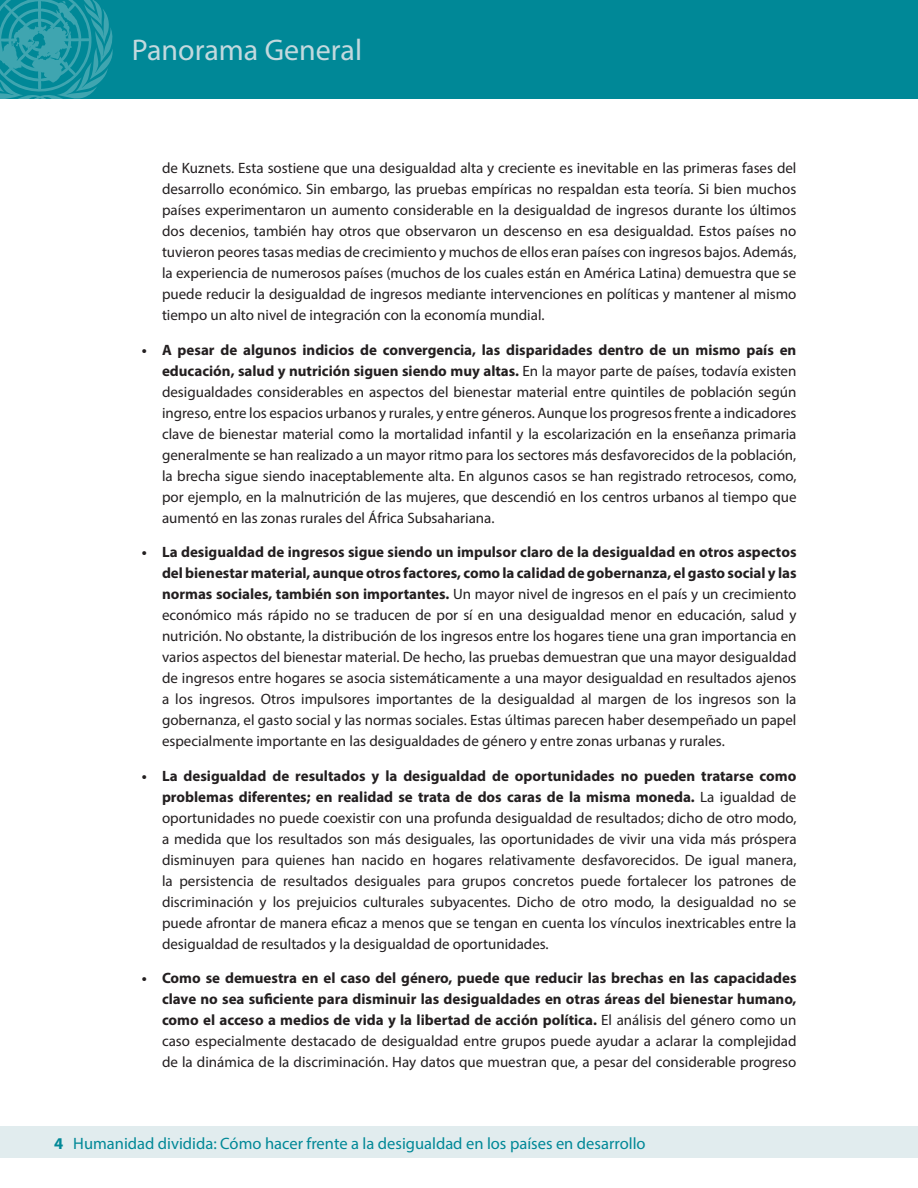
<style>
.page{position:relative;width:918px;height:1188px;background:#fff}
.page>*{position:absolute;margin:0;border:0;box-sizing:border-box;transform-origin:0 0}
.t1{font:30px "Myriad Pro";color:#c3d9de}
.t2{font:16.5px "Myriad Pro";color:#008897}
.t3{font:15px/21px "Myriad Pro";color:#231f20;text-align:justify}
.t4{font:700 15px/21px "Myriad Pro";color:#231f20;text-align:justify}
.s1{font-weight:700}
.s2{font-weight:400}
</style>
<div class="page">
<div style="left:0;top:1126px;width:918px;height:32px;background:#e1ecee"></div>
<div style="left:0;top:0;width:918px;height:99px;background:#008897"></div>
<svg style="left:0;top:0;width:113px;height:99px"></svg>
<h1 class="t1" style="left:132px;top:31px;width:232px">Panorama General</h1>
<p class="t3" style="left:162px;top:157px;width:636px">de Kuznets. Esta sostiene que una desigualdad alta y creciente es inevitable en las primeras fases del desarrollo económico. Sin embargo, las pruebas empíricas no respaldan esta teoría. Si bien muchos países experimentaron un aumento considerable en la desigualdad de ingresos durante los últimos dos decenios, también hay otros que observaron un descenso en esa desigualdad. Estos países no tuvieron peores tasas medias de crecimiento y muchos de ellos eran países con ingresos bajos. Además, la experiencia de numerosos países (muchos de los cuales están en América Latina) demuestra que se puede reducir la desigualdad de ingresos mediante intervenciones en políticas y mantener al mismo tiempo un alto nivel de integración con la economía mundial.</p>
<p class="t3" style="left:162px;top:339px;width:636px;text-indent:-20px"><span class="s1">• A pesar de algunos indicios de convergencia, las disparidades dentro de un mismo país en educación, salud y nutrición siguen siendo muy altas.</span> En la mayor parte de países, todavía existen desigualdades considerables en aspectos del bienestar material entre quintiles de población según ingreso, entre los espacios urbanos y rurales, y entre géneros. Aunque los progresos frente a indicadores clave de bienestar material como la mortalidad infantil y la escolarización en la enseñanza primaria generalmente se han realizado a un mayor ritmo para los sectores más desfavorecidos de la población, la brecha sigue siendo inaceptablemente alta. En algunos casos se han registrado retrocesos, como, por ejemplo, en la malnutrición de las mujeres, que descendió en los centros urbanos al tiempo que aumentó en las zonas rurales del África Subsahariana.</p>
<p class="t3" style="left:162px;top:541px;width:636px;text-indent:-20px"><span class="s1">• La desigualdad de ingresos sigue siendo un impulsor claro de la desigualdad en otros aspectos del bienestar material, aunque otros factores, como la calidad de gobernanza, el gasto social y las normas sociales, también son importantes.</span> Un mayor nivel de ingresos en el país y un crecimiento económico más rápido no se traducen de por sí en una desigualdad menor en educación, salud y nutrición. No obstante, la distribución de los ingresos entre los hogares tiene una gran importancia en varios aspectos del bienestar material. De hecho, las pruebas demuestran que una mayor desigualdad de ingresos entre hogares se asocia sistemáticamente a una mayor desigualdad en resultados ajenos a los ingresos. Otros impulsores importantes de la desigualdad al margen de los ingresos son la gobernanza, el gasto social y las normas sociales. Estas últimas parecen haber desempeñado un papel especialmente importante en las desigualdades de género y entre zonas urbanas y rurales.</p>
<p class="t3" style="left:162px;top:765px;width:636px;text-indent:-20px"><span class="s1">• La desigualdad de resultados y la desigualdad de oportunidades no pueden tratarse como problemas diferentes; en realidad se trata de dos caras de la misma moneda.</span> La igualdad de oportunidades no puede coexistir con una profunda desigualdad de resultados; dicho de otro modo, a medida que los resultados son más desiguales, las oportunidades de vivir una vida más próspera disminuyen para quienes han nacido en hogares relativamente desfavorecidos. De igual manera, la persistencia de resultados desiguales para grupos concretos puede fortalecer los patrones de discriminación y los prejuicios culturales subyacentes. Dicho de otro modo, la desigualdad no se puede afrontar de manera eficaz a menos que se tengan en cuenta los vínculos inextricables entre la desigualdad de resultados y la desigualdad de oportunidades.</p>
<p class="t4" style="left:162px;top:967px;width:636px;text-indent:-20px">• Como se demuestra en el caso del género, puede que reducir las brechas en las capacidades clave no sea suficiente para disminuir las desigualdades en otras áreas del bienestar humano, como el acceso a medios de vida y la libertad de acción política. <span class="s2">El análisis del género como un caso especialmente destacado de desigualdad entre grupos puede ayudar a aclarar la complejidad de la dinámica de la discriminación. Hay datos que muestran que, a pesar del considerable progreso</span></p>
<p class="t2" style="left:54px;top:1133px;width:593px"><span class="s1">4</span> Humanidad dividida: Cómo hacer frente a la desigualdad en los países en desarrollo</p>
</div>
